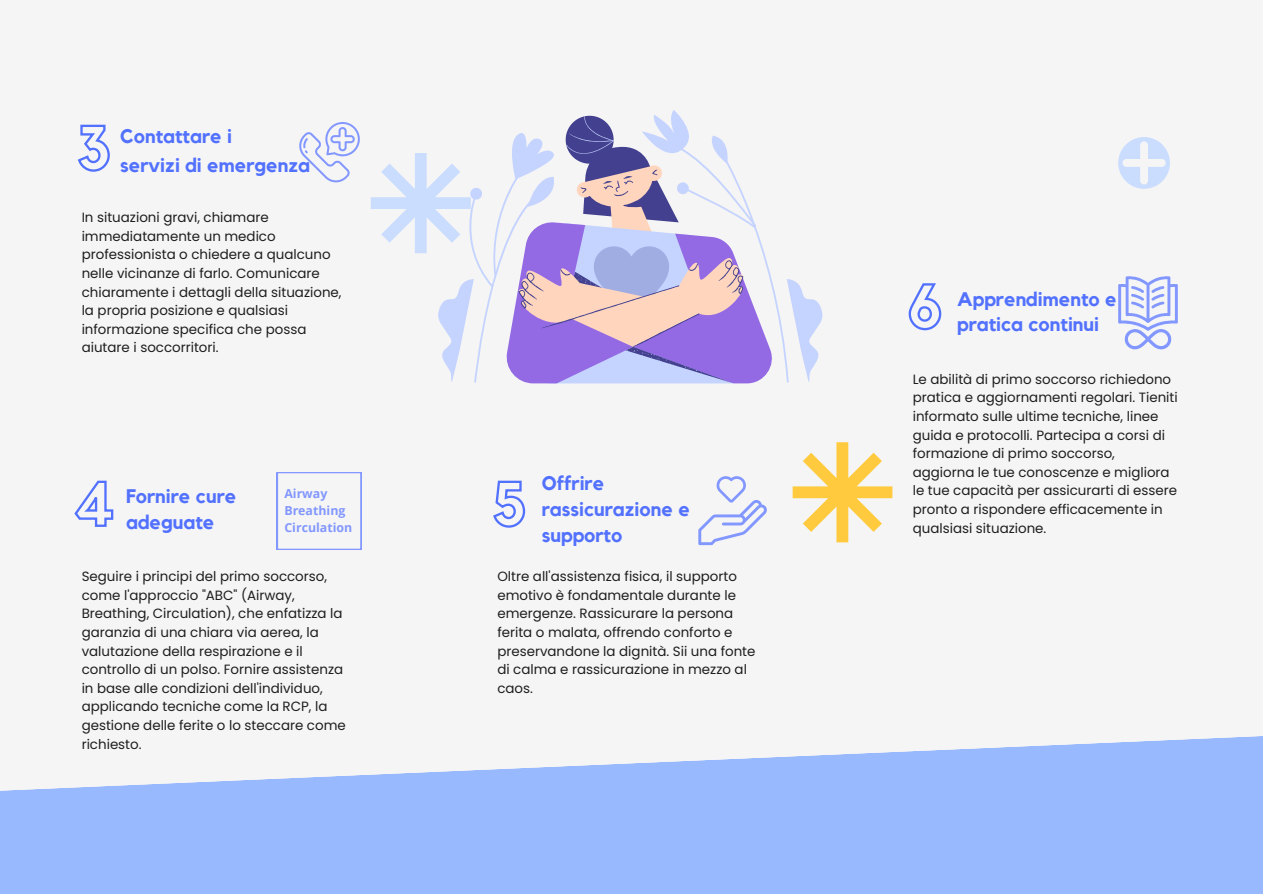
<style>
.page{position:relative;width:1263px;height:894px;background:#fff}
.page>*{position:absolute;margin:0;border:0;box-sizing:border-box;transform-origin:0 0}
.t1{font:700 19.65px/25.5px "Kollektif";color:#5271ff}
.t2{font:13.35px/18.6px "Poppins";color:#1e1e1e}
.t3{font:700 12.3px "Open Sans";color:#8297ff}
</style>
<div class="page">
<div style="left:0;top:0;width:1263px;height:893px;background:#f5f5f5"></div>
<svg style="left:792px;top:442px;width:100px;height:100px"></svg>
<svg style="left:299px;top:122px;width:61px;height:60px"></svg>
<svg style="left:277px;top:472px;width:84px;height:77px"></svg>
<svg style="left:698px;top:476px;width:69px;height:69px"></svg>
<svg style="left:1118px;top:276px;width:60px;height:73px"></svg>
<svg style="left:0;top:736px;width:1263px;height:157px;fill:#99b9ff"></svg>
<svg style="left:371px;top:110px;width:452px;height:273px"></svg>
<svg style="left:77px;top:124px;width:33px;height:48px"></svg>
<svg style="left:74px;top:480px;width:40px;height:47px"></svg>
<svg style="left:493px;top:480px;width:33px;height:48px"></svg>
<svg style="left:908px;top:283px;width:34px;height:48px"></svg>
<svg style="left:1118px;top:137px;width:52px;height:52px"></svg>
<p class="t1" style="left:120px;top:124px;width:113px">Contattare i</p>
<p class="t1" style="left:120px;top:153px;width:191px">servizi di emergenza</p>
<p class="t2" style="left:82px;top:208px;width:261px">In situazioni gravi, chiamare immediatamente un medico professionista o chiedere a qualcuno nelle vicinanze di farlo. Comunicare chiaramente i dettagli della situazione, la propria posizione e qualsiasi informazione specifica che possa aiutare i soccorritori.</p>
<p class="t1" style="left:126px;top:484px;width:112px">Fornire cure adeguate</p>
<p class="t3" style="left:284px;top:484px;width:44px">Airway</p>
<p class="t3" style="left:284px;top:501px;width:63px">Breathing</p>
<p class="t3" style="left:284px;top:518px;width:69px">Circulation</p>
<p class="t1" style="left:542px;top:471px;width:150px">Offrire rassicurazione e supporto</p>
<p class="t2" style="left:82px;top:567px;width:266px">Seguire i principi del primo soccorso, come l'approccio "ABC" (Airway, Breathing, Circulation), che enfatizza la garanzia di una chiara via aerea, la valutazione della respirazione e il controllo di un polso. Fornire assistenza in base alle condizioni dell'individuo, applicando tecniche come la RCP, la gestione delle ferite o lo steccare come richiesto.</p>
<p class="t2" style="left:497px;top:567px;width:260px">Oltre all'assistenza fisica, il supporto emotivo è fondamentale durante le emergenze. Rassicurare la persona ferita o malata, offrendo conforto e preservandone la dignità. Sii una fonte di calma e rassicurazione in mezzo al caos.</p>
<p class="t1" style="left:957px;top:287px;width:161px">Apprendimento e pratica continui</p>
<p class="t2" style="left:913px;top:370px;width:267px">Le abilità di primo soccorso richiedono pratica e aggiornamenti regolari. Tieniti informato sulle ultime tecniche, linee guida e protocolli. Partecipa a corsi di formazione di primo soccorso, aggiorna le tue conoscenze e migliora le tue capacità per assicurarti di essere pronto a rispondere efficacemente in qualsiasi situazione.</p>
</div>
